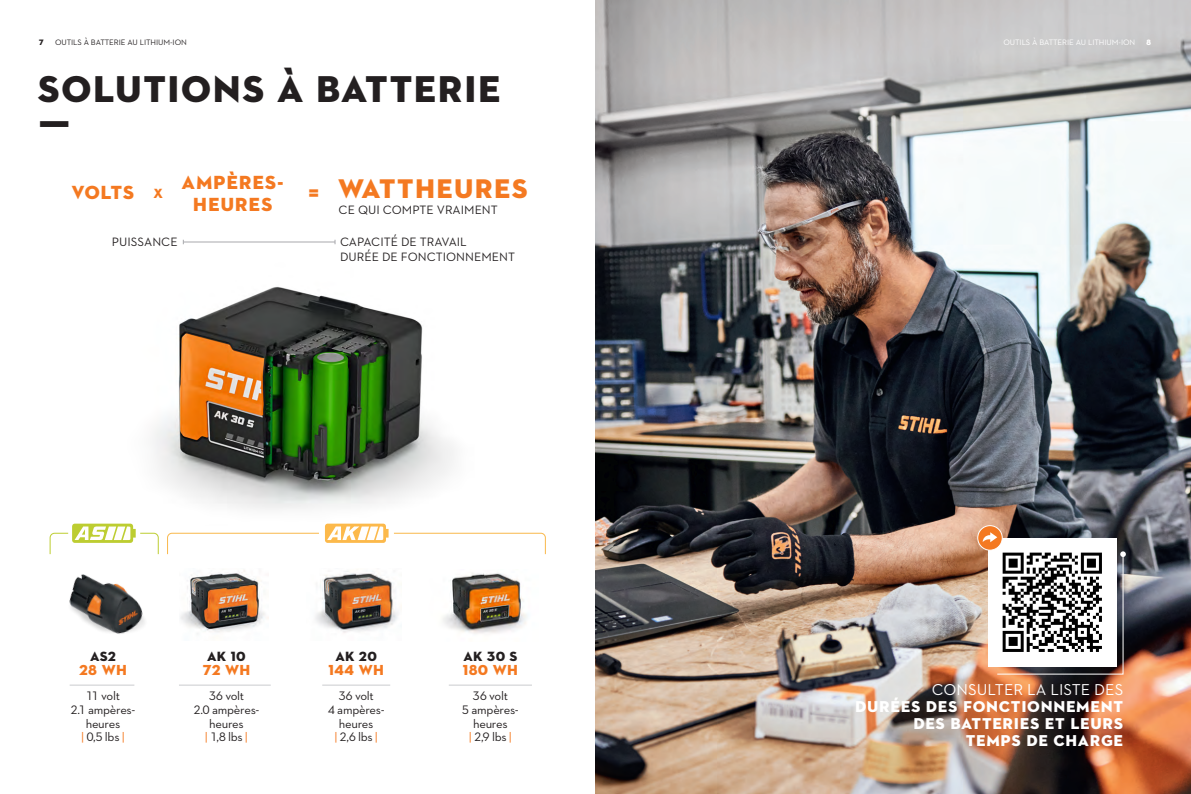
<style>
.page{position:relative;width:1191px;height:794px;background:#fff}
.page>*{position:absolute;margin:0;border:0;box-sizing:border-box;transform-origin:0 0}
.t1{font:38px "STIHL Contraface Display Titling";letter-spacing:-.01em;color:#231f20}
.t2{font:27.5px "STIHL Contraface Display Titling";color:#f47921}
.t3{font:22px "STIHL Contraface Display Titling";color:#f47921}
.t4{font:19.4px/22.5px "STIHL Contraface Display Titling";color:#f47921;text-align:center}
.t5{font:16px "STIHL Contraface Display Titling";color:#fff}
.t6{font:16px "STIHL Contraface Text";color:#fff}
.Headline_bold_8_Pt{font:14.8px "STIHL Contraface Display Titling";letter-spacing:-.025em;color:#f47921}
.Headline_bold_8_Pt-2{font:13.7px "STIHL Contraface Display Titling";letter-spacing:-.025em;color:#231f20}
.t7{font:13.5px "STIHL Contraface Display Titling";color:#f47921}
.Headline_bold_8_Pt-3{font:12.5px/13.7px "STIHL Contraface Text";letter-spacing:-.025em;color:#231f20;text-align:center}
.t8{font:12.3px "STIHL Contraface Text";color:#231f20}
.Head_Balken_links{font:8px "STIHL Contraface Text";letter-spacing:-.01em;color:#231f20}
.Head_Balken_links-2{font:8px "STIHL Contraface Text";letter-spacing:-.01em;color:#fff}
.t9{font:8px "STIHL Contraface Display Titling";color:#231f20}
.t10{font:8px "STIHL Contraface Display Titling";color:#fff}
.s1{color:#f47921}
</style>
<div class="page">
<img style="left:595px;top:0;width:596px;height:794px">
<img style="left:988px;top:539px;width:128px;height:128px">
<svg style="left:996px;top:551px;width:129px;height:124px"></svg>
<img style="left:153px;top:287px;width:301px;height:223px">
<img style="left:69px;top:574px;width:76px;height:60px">
<img style="left:180px;top:570px;width:88px;height:64px">
<img style="left:442px;top:573px;width:84px;height:61px">
<svg style="left:167px;top:523px;width:379px;height:32px"></svg>
<hr style="left:70px;top:684px;width:64px;height:1px;background:#d1d2d4">
<hr style="left:179px;top:684px;width:92px;height:1px;background:#d1d2d4">
<hr style="left:322px;top:684px;width:68px;height:1px;background:#d1d2d4">
<hr style="left:449px;top:684px;width:83px;height:1px;background:#d1d2d4">
<img style="left:315px;top:571px;width:83px;height:62px">
<div style="left:977px;top:525px;width:25px;height:25px;background:#f47921;border-radius:50%"></div>
<div style="left:977px;top:525px;width:25px;height:25px;border:1px solid #fff;border-radius:50%"></div>
<svg style="left:982px;top:532px;width:15px;height:10px"></svg>
<svg style="left:49px;top:523px;width:110px;height:32px"></svg>
<hr style="left:183px;top:241px;width:152px;height:1px;background:#a8a9ad">
<p class="Head_Balken_links" style="left:55px;top:38px;width:133px">OUTILS À BATTERIE AU LITHIUM-ION</p>
<p class="Head_Balken_links-2" style="left:1003px;top:37px;width:133px">OUTILS À BATTERIE AU LITHIUM-ION</p>
<p class="t1" style="left:37px;top:65px;width:466px">SOLUTIONS À BATTERIE</p>
<p class="t1" style="left:37px;top:110px;width:37px">Ƒ</p>
<p class="t9" style="left:39px;top:37px;width:7px">7</p>
<p class="t10" style="left:1146px;top:37px;width:7px">8</p>
<p class="t4" style="left:71px;top:181px;width:65px">VOLTS</p>
<p class="t4" style="left:181px;top:171px;width:104px">AMPÈRES-<br>HEURES</p>
<p class="t2" style="left:337px;top:171px;width:192px">WATTHEURES</p>
<p class="t7" style="left:153px;top:185px;width:11px">X</p>
<p class="t3" style="left:308px;top:178px;width:13px">=</p>
<p class="t8" style="left:338px;top:202px;width:161px">CE QUI COMPTE VRAIMENT</p>
<p class="t8" style="left:112px;top:234px;width:67px">PUISSANCE</p>
<p class="t8" style="left:340px;top:234px;width:128px">CAPACITÉ DE TRAVAIL</p>
<p class="t8" style="left:340px;top:249px;width:176px">DURÉE DE FONCTIONNEMENT</p>
<p class="Headline_bold_8_Pt-2" style="left:90px;top:648px;width:28px">AS2</p>
<p class="Headline_bold_8_Pt" style="left:79px;top:661px;width:50px">28 WH</p>
<p class="Headline_bold_8_Pt-3" style="left:71px;top:689px;width:66px">11 volt<br>2.1 ampères&shy;heures</p>
<p class="Headline_bold_8_Pt-3" style="left:81px;top:730px;width:45px"><span class="s1">|</span> 0,5 lbs <span class="s1">|</span></p>
<p class="Headline_bold_8_Pt-2" style="left:207px;top:648px;width:41px">AK 10</p>
<p class="Headline_bold_8_Pt" style="left:202px;top:661px;width:50px">72 WH</p>
<p class="Headline_bold_8_Pt-3" style="left:194px;top:689px;width:67px">36 volt<br>2.0 ampères&shy;heures</p>
<p class="Headline_bold_8_Pt-3" style="left:205px;top:730px;width:45px"><span class="s1">|</span> 1,8 lbs <span class="s1">|</span></p>
<p class="Headline_bold_8_Pt-2" style="left:335px;top:648px;width:44px">AK 20</p>
<p class="Headline_bold_8_Pt" style="left:328px;top:661px;width:58px">144 WH</p>
<p class="Headline_bold_8_Pt-3" style="left:328px;top:689px;width:58px">36 volt<br>4 ampères-</p>
<p class="Headline_bold_8_Pt-3" style="left:339px;top:716px;width:36px">heures</p>
<p class="Headline_bold_8_Pt-3" style="left:334px;top:730px;width:45px"><span class="s1">|</span> 2,6 lbs <span class="s1">|</span></p>
<p class="Headline_bold_8_Pt-2" style="left:463px;top:648px;width:56px">AK 30 S</p>
<p class="Headline_bold_8_Pt" style="left:462px;top:661px;width:58px">180 WH</p>
<p class="Headline_bold_8_Pt-3" style="left:462px;top:689px;width:58px">36 volt<br>5 ampères-</p>
<p class="Headline_bold_8_Pt-3" style="left:473px;top:716px;width:36px">heures</p>
<p class="Headline_bold_8_Pt-3" style="left:469px;top:730px;width:45px"><span class="s1">|</span> 2,9 lbs <span class="s1">|</span></p>
<p class="t6" style="left:931px;top:679px;width:193px">CONSULTER LA LISTE DES</p>
<p class="t5" style="left:855px;top:696px;width:270px">DURÉES DES FONCTIONNEMENT</p>
<p class="t5" style="left:913px;top:713px;width:212px">DES BATTERIES ET LEURS</p>
<p class="t5" style="left:965px;top:730px;width:159px">TEMPS DE CHARGE</p>
</div>
